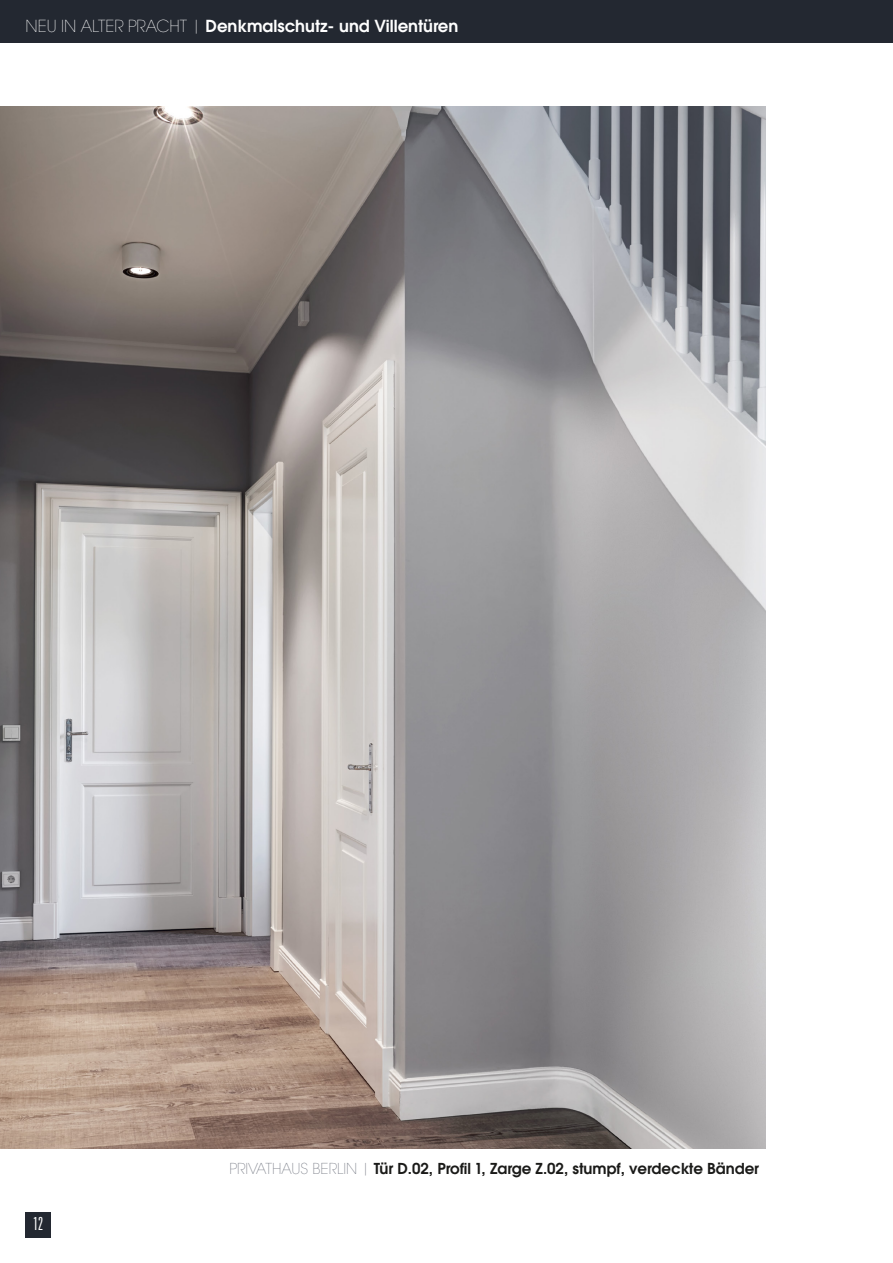
<style>
.page{position:relative;width:893px;height:1263px;background:#fff}
.page>*{position:absolute;margin:0;border:0;box-sizing:border-box;transform-origin:0 0}
.t1{font:18px "Univers LT Pro Light Ult Cond";color:#fff}
.t2{font:600 16.5px "ITC Avant Garde W1 G";color:#fff}
.t3{font:600 15px "ITC Avant Garde W1 G";color:#1a1a18}
.s1{font-weight:200}
.s2{font-weight:200;color:#6f737e}
.s3{color:#fff}
</style>
<div class="page">
<div style="left:26px;top:1212px;width:25px;height:26px;background:#232831"></div>
<div style="left:0;top:0;width:893px;height:43px;background:#232831"></div>
<img style="left:0;top:106px;width:765px;height:1042px">
<p class="t2" style="left:26px;top:15px;width:434px"><span class="s1">NEU IN ALTER PRACHT |</span> Denkmalschutz- und Villentüren</p>
<p class="t1" style="left:33px;top:1213px;width:11px">012</p>
<p class="t3" style="left:230px;top:1159px;width:537px"><span class="s2">PRIVATHAUS BERLIN |</span> Tür D.02, Profil 1, Zarge Z.02, stumpf, verdeckte Bänder<span class="s3">T</span></p>
</div>
